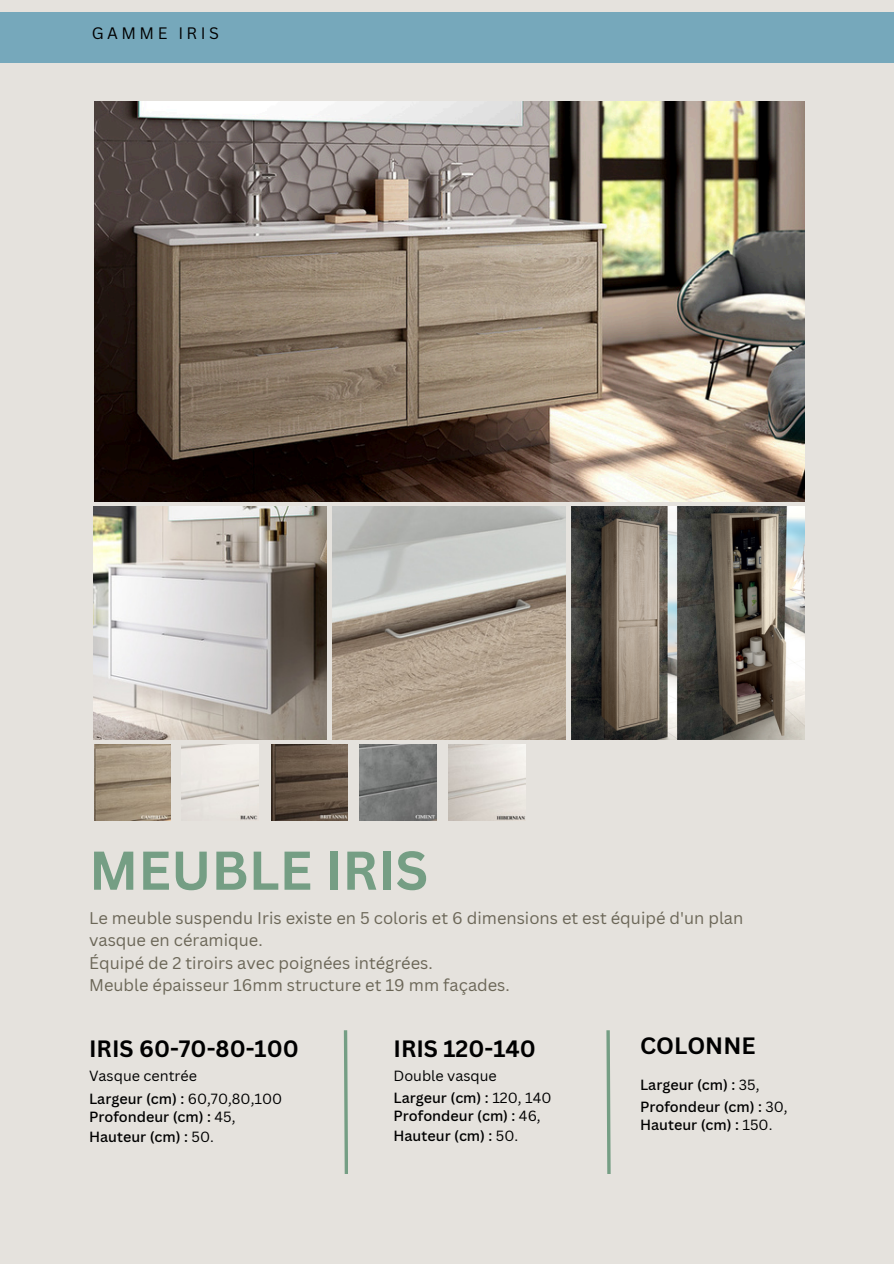
<style>
.page{position:relative;width:894px;height:1264px;background:#fff}
.page>*{position:absolute;margin:0;border:0;box-sizing:border-box;transform-origin:0 0}
.t1{font:700 53.4px "Canva Sans";color:#759e84}
.t2{font:700 22.95px "Canva Sans";color:#000}
.t3{font:16.5px/22.5px "Canva Sans";color:#6b6657}
.t4{font:16.2px "Canva Sans";letter-spacing:.215em;color:#000}
.t5{font:500 14.4px "Canva Sans";color:#000}
.t6{font:14.4px/22.5px "Canva Sans";color:#000}
.s1{font-weight:500}
.s2{font-weight:400}
</style>
<div class="page">
<div style="left:0;top:0;width:893px;height:1263px;background:#e5e2dd"></div>
<div style="left:0;top:12px;width:893px;height:51px;background:#76a8bb"></div>
<svg style="left:344px;top:1030px;width:4px;height:144px"></svg>
<img style="left:94px;top:101px;width:710px;height:400px">
<img style="left:94px;top:506px;width:233px;height:233px">
<img style="left:332px;top:506px;width:233px;height:233px">
<img style="left:94px;top:744px;width:77px;height:76px">
<img style="left:182px;top:744px;width:76px;height:76px">
<img style="left:271px;top:744px;width:77px;height:76px">
<img style="left:360px;top:744px;width:76px;height:76px">
<img style="left:448px;top:744px;width:77px;height:76px">
<img style="left:571px;top:506px;width:232px;height:233px">
<svg style="left:606px;top:1030px;width:4px;height:144px"></svg>
<p class="t4" style="left:92px;top:22px;width:128px">GAMME IRIS</p>
<p class="t1" style="left:89px;top:832px;width:340px">MEUBLE IRIS</p>
<p class="t3" style="left:89px;top:905px;width:655px">Le meuble suspendu Iris existe en 5 coloris et 6 dimensions et est équipé d'un plan vasque en céramique.<br>Équipé de 2 tiroirs avec poignées intégrées.<br>Meuble épaisseur 16mm structure et 19 mm façades.</p>
<p class="t2" style="left:89px;top:1032px;width:211px">IRIS 60-70-80-100</p>
<h3 class="t2" style="left:393px;top:1032px;width:144px">IRIS 120-140</h3>
<h1 class="t6" style="left:393px;top:1063px;width:160px">Double vasque<br><span class="s1">Largeur (cm) :</span> 120, 140</h1>
<p class="t5" style="left:393px;top:1105px;width:149px">Profondeur (cm) : <span class="s2">46,</span></p>
<p class="t5" style="left:393px;top:1125px;width:126px">Hauteur (cm) : <span class="s2">50.</span></p>
<p class="t6" style="left:89px;top:1063px;width:109px">Vasque centrée</p>
<p class="t5" style="left:89px;top:1088px;width:195px">Largeur (cm) : <span class="s2">60,70,80,100</span></p>
<p class="t5" style="left:89px;top:1106px;width:148px">Profondeur (cm) : <span class="s2">45,</span></p>
<p class="t5" style="left:89px;top:1126px;width:126px">Hauteur (cm) : <span class="s2">50.</span></p>
<h1 class="t2" style="left:640px;top:1029px;width:117px">COLONNE</h1>
<p class="t5" style="left:640px;top:1074px;width:121px">Largeur (cm) : <span class="s2">35,</span></p>
<p class="t5" style="left:640px;top:1096px;width:149px">Profondeur (cm) : <span class="s2">30,</span></p>
<p class="t5" style="left:640px;top:1114px;width:134px">Hauteur (cm) : <span class="s2">150.</span></p>
</div>
